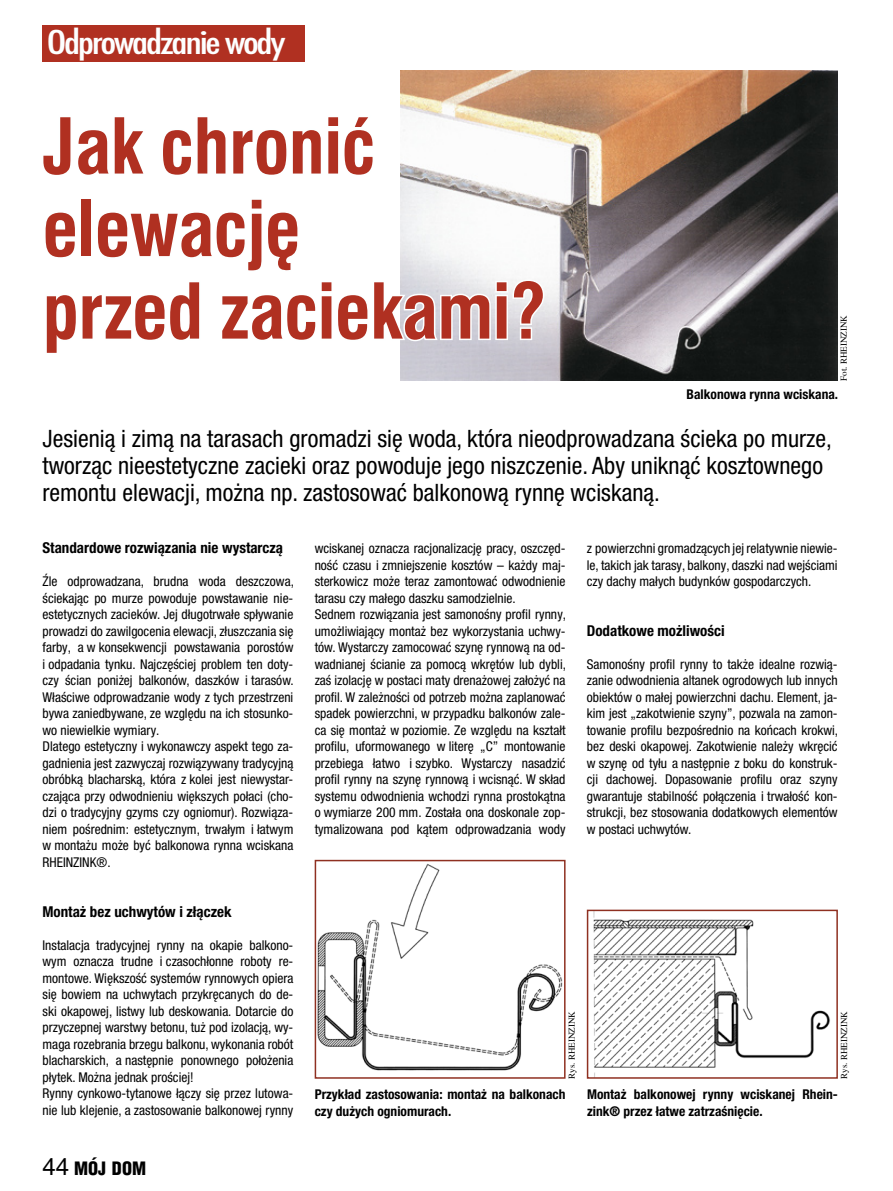
<style>
.page{position:relative;width:893px;height:1191px;background:#fff}
.page>*{position:absolute;margin:0;border:0;box-sizing:border-box;transform-origin:0 0}
.t1{font:700 70.5px/82.5px "Swis 721 Cn PL";letter-spacing:-.01em;color:#b03021}
.t2{font:500 condensed 36px "Futura TEE";letter-spacing:-.05em;color:#fdffff;scale:1.29 1}
.t3{font:condensed 24px/27px "Helvetica Neue LT Pro";color:#000}
.t4{font:900 18px "Switzerland Cond";color:#000}
.t5{font:700 condensed 15px "Helvetica Neue LT Pro";color:#000}
.t6{font:condensed 13.5px/16.5px "Helvetica Neue LT Pro";color:#000}
.t7{font:700 condensed 13.5px/16.5px "Helvetica Neue LT Pro";color:#000}
.t8{font:9px "Toronto";color:#000}
.s1{font-family:"Switzerland";font-weight:400;font-size:24px}
</style>
<div class="page">
<img style="left:318px;top:863px;width:245px;height:208px">
<div style="left:315px;top:860px;width:251px;height:218px;border:2px solid #8f3021"></div>
<img style="left:593px;top:912px;width:237px;height:163px">
<div style="left:587px;top:909px;width:251px;height:169px;border:2px solid #8f3021"></div>
<img style="left:401px;top:70px;width:437px;height:310px">
<svg style="left:400px;top:197px;width:146px;height:159px"></svg>
<div style="left:43px;top:25px;width:262px;height:36px;background:#b03021"></div>
<p class="t2" style="left:47px;top:22px;width:187px">Odprowadzanie wody</p>
<p class="t1" style="left:43px;top:105px;width:506px">Jak chronić elewację<br>przed zaciekami?</p>
<p class="t8" style="left:839px;top:381px;width:67px;rotate:-90deg">Fot. RHEINZINK</p>
<p class="t7" style="left:687px;top:386px;width:153px">Balkonowa rynna wciskana.</p>
<p class="t3" style="left:43px;top:425px;width:791px">Jesienią i zimą na tarasach gromadzi się woda, która nieodprowadzana ścieka po murze, tworząc nieestetyczne zacieki oraz powoduje jego niszczenie. Aby uniknąć kosztownego remontu elewacji, można np. zastosować balkonową rynnę wciskaną.</p>
<p class="t6" style="left:315px;top:540px;width:253px">wciskanej oznacza racjonalizację pracy, oszczęd&shy;ność czasu i zmniejszenie kosztów – każdy maj&shy;sterkowicz może teraz zamontować odwodnienie tarasu czy małego daszku samodzielnie.<br>Sednem rozwiązania jest samonośny profil rynny, umożliwiający montaż bez wykorzystania uchwy&shy;tów. Wystarczy zamocować szynę rynnową na od&shy;wadnianej ścianie za pomocą wkrętów lub dybli, zaś izolację w postaci maty drenażowej założyć na profil. W zależności od potrzeb można zaplanować spadek powierzchni, w przypadku balkonów zale&shy;ca się montaż w poziomie. Ze względu na kształt profilu, uformowanego w literę „C” montowanie przebiega łatwo i szybko. Wystarczy nasadzić profil rynny na szynę rynnową i wcisnąć. W skład systemu odwodnienia wchodzi rynna prostokątna o wymiarze 200 mm. Została ona doskonale zop&shy;tymalizowana pod kątem odprowadzania wody</p>
<p class="t6" style="left:587px;top:540px;width:252px;text-align:justify">z powierzchni gromadzących jej relatywnie niewie&shy;le, takich jak tarasy, balkony, daszki nad wejściami czy dachy małych budynków gospodarczych.</p>
<p class="t5" style="left:43px;top:539px;width:242px">Standardowe rozwiązania nie wystarczą</p>
<p class="t6" style="left:43px;top:573px;width:253px">Źle odprowadzana, brudna woda deszczowa, ściekając po murze powoduje powstawanie nie&shy;estetycznych zacieków. Jej długotrwałe spływanie prowadzi do zawilgocenia elewacji, złuszczania się farby, a w konsekwencji powstawania porostów i odpadania tynku. Najczęściej problem ten doty&shy;czy ścian poniżej balkonów, daszków i tarasów.<br>Właściwe odprowadzanie wody z tych przestrzeni bywa zaniedbywane, ze względu na ich stosunko&shy;wo niewielkie wymiary.<br>Dlatego estetyczny i wykonawczy aspekt tego za&shy;gadnienia jest zazwyczaj rozwiązywany tradycyjną obróbką blacharską, która z kolei jest niewystar&shy;czająca przy odwodnieniu większych połaci (cho&shy;dzi o tradycyjny gzyms czy ogniomur). Rozwiąza&shy;niem pośrednim: estetycznym, trwałym i łatwym w montażu może być balkonowa rynna wciskana RHEINZINK®.</p>
<p class="t5" style="left:43px;top:902px;width:191px">Montaż bez uchwytów i złączek</p>
<p class="t6" style="left:43px;top:936px;width:252px">Instalacja tradycyjnej rynny na okapie balkono&shy;wym oznacza trudne i czasochłonne roboty re&shy;montowe. Większość systemów rynnowych opiera się bowiem na uchwytach przykręcanych do de&shy;ski okapowej, listwy lub deskowania. Dotarcie do przyczepnej warstwy betonu, tuż pod izolacją, wy&shy;maga rozebrania brzegu balkonu, wykonania robót blacharskich, a następnie ponownego położenia płytek. Można jednak prościej!<br>Rynny cynkowo-tytanowe łączy się przez lutowa&shy;nie lub klejenie, a zastosowanie balkonowej rynny</p>
<p class="t5" style="left:587px;top:621px;width:139px">Dodatkowe możliwości</p>
<p class="t6" style="left:587px;top:655px;width:253px;text-align:justify">Samonośny profil rynny to także idealne rozwią&shy;zanie odwodnienia altanek ogrodowych lub innych obiektów o małej powierzchni dachu. Element, ja&shy;kim jest „zakotwienie szyny”, pozwala na zamon&shy;towanie profilu bezpośrednio na końcach krokwi, bez deski okapowej. Zakotwienie należy wkręcić w szynę od tyłu a następnie z boku do konstruk&shy;cji dachowej. Dopasowanie profilu oraz szyny gwarantuje stabilność połączenia i trwałość kon&shy;strukcji, bez stosowania dodatkowych elementów w postaci uchwytów.</p>
<p class="t8" style="left:567px;top:1078px;width:69px;rotate:-90deg">Rys. RHEINZINK</p>
<p class="t8" style="left:839px;top:1078px;width:69px;rotate:-90deg">Rys. RHEINZINK</p>
<p class="t7" style="left:315px;top:1086px;width:252px">Przykład zastosowania: montaż na balkonach czy dużych ogniomurach.</p>
<p class="t7" style="left:587px;top:1086px;width:252px">Montaż balkonowej rynny wciskanej Rhein&shy;zink® przez łatwe zatrzaśnięcie.</p>
<p class="t4" style="left:43px;top:1157px;width:105px"><span class="s1">44</span> MÓJ DOM</p>
</div>
